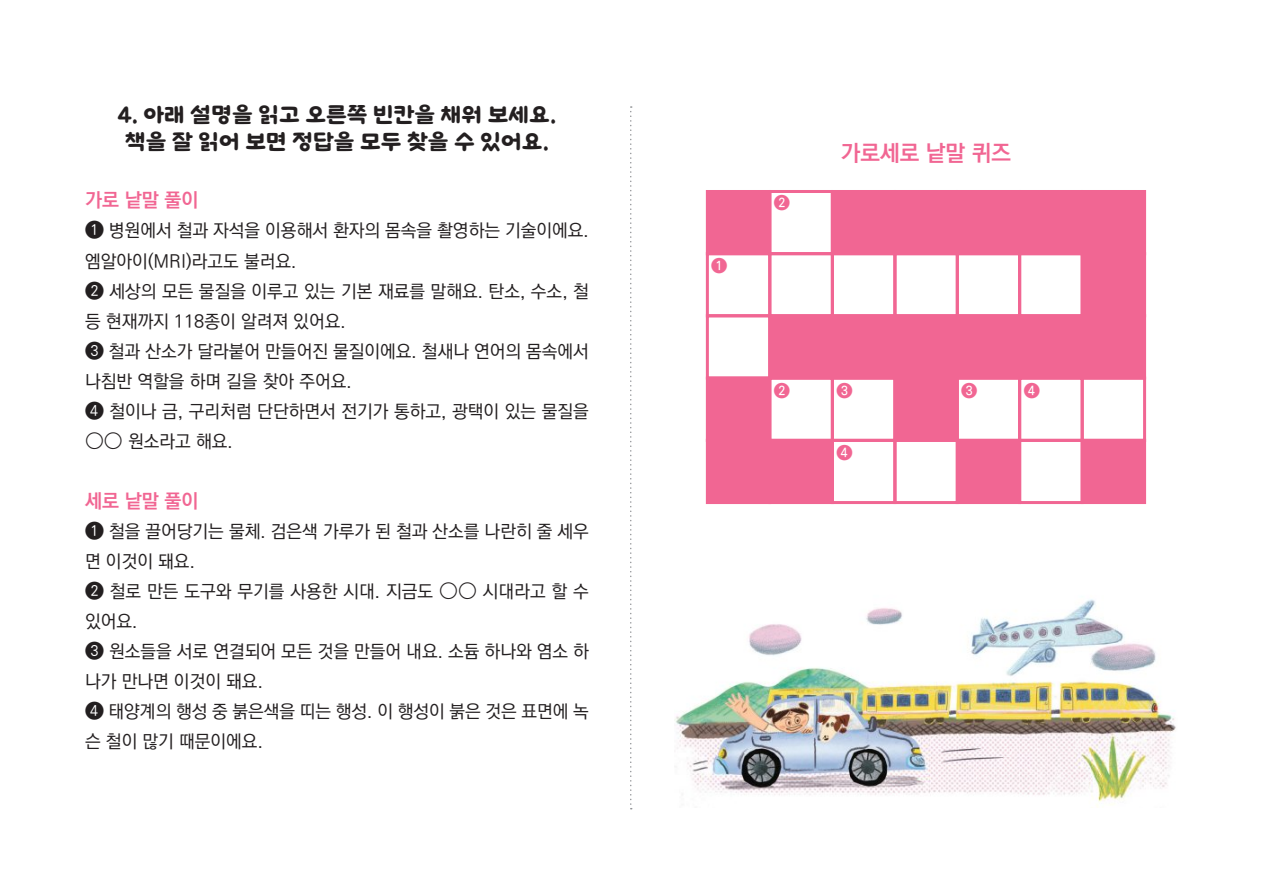
<style>
.page{position:relative;width:1263px;height:893px;background:#fff}
.page>*{position:absolute;margin:0;border:0;box-sizing:border-box;transform-origin:0 0}
.t1{font:22.5px "KCC Ganpan";color:#231f20}
.t2{font:700 22.5px "Ko Pub World Dotum";color:#f16693}
.t3{font:700 19.5px "Ko Pub World Dotum";color:#f16693}
.t4{font:500 18px/30px "Ko Pub World Dotum";color:#231f20}
.t5{font:700 18px "Ko Pub World Dotum";color:#f16693}
.s1{font-size:21px}
</style>
<div class="page">
<svg style="left:630px;top:106px;width:2px;height:703px"></svg>
<div style="left:831px;top:190px;width:65px;height:65px;background:#f16693"></div>
<div style="left:893px;top:190px;width:66px;height:65px;background:#f16693"></div>
<div style="left:706px;top:190px;width:65px;height:65px;background:#f16693"></div>
<div style="left:768px;top:190px;width:66px;height:65px;border:3px solid #f16693"></div>
<div style="left:1081px;top:190px;width:65px;height:65px;background:#f16693"></div>
<div style="left:956px;top:190px;width:65px;height:65px;background:#f16693"></div>
<div style="left:1018px;top:190px;width:65px;height:65px;background:#f16693"></div>
<div style="left:831px;top:252px;width:65px;height:65px;border:3px solid #f16693"></div>
<div style="left:893px;top:252px;width:66px;height:65px;border:3px solid #f16693"></div>
<div style="left:706px;top:252px;width:65px;height:65px;border:3px solid #f16693"></div>
<div style="left:768px;top:252px;width:66px;height:65px;border:3px solid #f16693"></div>
<div style="left:1081px;top:252px;width:65px;height:65px;background:#f16693"></div>
<div style="left:956px;top:252px;width:65px;height:65px;border:3px solid #f16693"></div>
<div style="left:1018px;top:252px;width:65px;height:65px;border:3px solid #f16693"></div>
<div style="left:831px;top:314px;width:65px;height:65px;background:#f16693"></div>
<div style="left:893px;top:314px;width:66px;height:65px;background:#f16693"></div>
<div style="left:706px;top:314px;width:65px;height:65px;border:3px solid #f16693"></div>
<div style="left:768px;top:314px;width:66px;height:65px;background:#f16693"></div>
<div style="left:1081px;top:314px;width:65px;height:65px;background:#f16693"></div>
<div style="left:956px;top:314px;width:65px;height:65px;background:#f16693"></div>
<div style="left:1018px;top:314px;width:65px;height:65px;background:#f16693"></div>
<div style="left:831px;top:377px;width:65px;height:65px;border:3px solid #f16693"></div>
<div style="left:893px;top:377px;width:66px;height:65px;background:#f16693"></div>
<div style="left:706px;top:377px;width:65px;height:65px;background:#f16693"></div>
<div style="left:768px;top:377px;width:66px;height:65px;border:3px solid #f16693"></div>
<div style="left:1081px;top:377px;width:65px;height:65px;border:3px solid #f16693"></div>
<div style="left:956px;top:377px;width:65px;height:65px;border:3px solid #f16693"></div>
<div style="left:1018px;top:377px;width:65px;height:65px;border:3px solid #f16693"></div>
<div style="left:831px;top:439px;width:65px;height:65px;border:3px solid #f16693"></div>
<div style="left:893px;top:439px;width:66px;height:65px;border:3px solid #f16693"></div>
<div style="left:706px;top:439px;width:65px;height:65px;background:#f16693"></div>
<div style="left:768px;top:439px;width:66px;height:65px;background:#f16693"></div>
<div style="left:1081px;top:439px;width:65px;height:65px;background:#f16693"></div>
<div style="left:956px;top:439px;width:65px;height:65px;background:#f16693"></div>
<div style="left:1018px;top:439px;width:65px;height:65px;border:3px solid #f16693"></div>
<img style="left:674px;top:599px;width:502px;height:208px">
<p class="t1" style="left:118px;top:99px;width:440px">4. 아래 설명을 읽고 오른쪽 빈칸을 채워 보세요.</p>
<p class="t1" style="left:125px;top:126px;width:425px">책을 잘 읽어 보면 정답을 모두 찾을 수 있어요.</p>
<p class="t3" style="left:85px;top:186px;width:115px">가로 낱말 풀이</p>
<p class="t4" style="left:85px;top:217px;width:505px"><span class="s1">❶</span> 병원에서 철과 자석을 이용해서 환자의 몸속을 촬영하는 기술이에요. 엠알아이(MRI)라고도 불러요.</p>
<p class="t4" style="left:85px;top:277px;width:505px"><span class="s1">❷</span> 세상의 모든 물질을 이루고 있는 기본 재료를 말해요. 탄소, 수소, 철 등 현재까지 118종이 알려져 있어요.</p>
<p class="t4" style="left:85px;top:337px;width:505px"><span class="s1">❸</span> 철과 산소가 달라붙어 만들어진 물질이에요. 철새나 연어의 몸속에서 나침반 역할을 하며 길을 찾아 주어요.</p>
<p class="t4" style="left:85px;top:397px;width:505px"><span class="s1">❹</span> 철이나 금, 구리처럼 단단하면서 전기가 통하고, 광택이 있는 물질을</p>
<p class="t4" style="left:85px;top:427px;width:149px"><span class="s1">○○</span> 원소라고 해요.</p>
<p class="t3" style="left:85px;top:486px;width:115px">세로 낱말 풀이</p>
<p class="t4" style="left:85px;top:517px;width:505px"><span class="s1">❶</span> 철을 끌어당기는 물체. 검은색 가루가 된 철과 산소를 나란히 줄 세우 면 이것이 돼요.</p>
<p class="t4" style="left:85px;top:577px;width:505px"><span class="s1">❷</span> 철로 만든 도구와 무기를 사용한 시대. 지금도 <span class="s1">○○</span> 시대라고 할 수 있어요.</p>
<p class="t4" style="left:85px;top:637px;width:505px"><span class="s1">❸</span> 원소들을 서로 연결되어 모든 것을 만들어 내요. 소듐 하나와 염소 하 나가 만나면 이것이 돼요.</p>
<p class="t4" style="left:85px;top:697px;width:505px"><span class="s1">❹</span> 태양계의 행성 중 붉은색을 띠는 행성. 이 행성이 붉은 것은 표면에 녹 슨 철이 많기 때문이에요.</p>
<p class="t5" style="left:711px;top:253px;width:18px">❶</p>
<p class="t5" style="left:774px;top:190px;width:18px">❷</p>
<p class="t2" style="left:841px;top:137px;width:172px">가로세로 낱말 퀴즈</p>
<p class="t5" style="left:774px;top:377px;width:18px">❷</p>
<p class="t5" style="left:836px;top:377px;width:18px">❸</p>
<p class="t5" style="left:961px;top:377px;width:18px">❸</p>
<p class="t5" style="left:1024px;top:377px;width:18px">❹</p>
<p class="t5" style="left:836px;top:440px;width:18px">❹</p>
</div>
